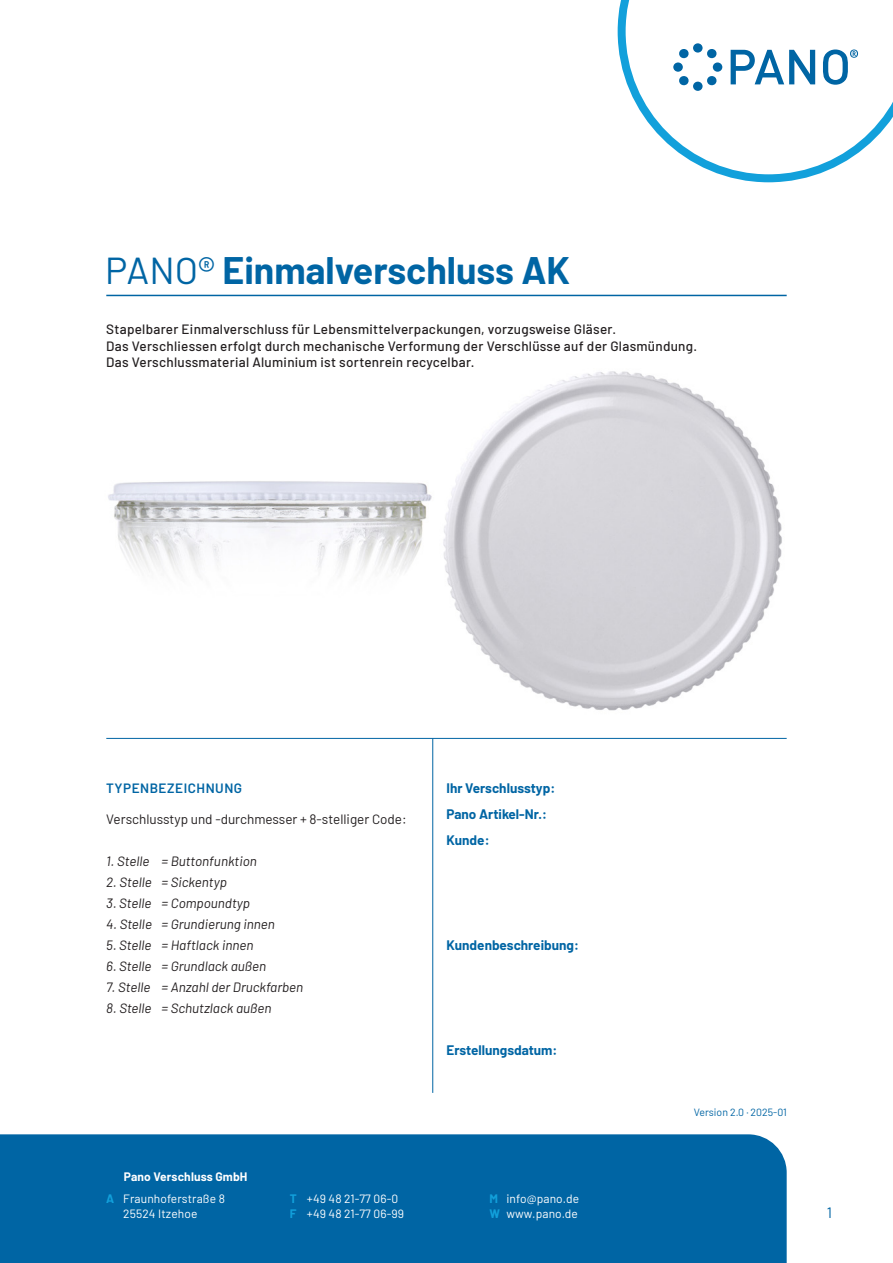
<style>
.page{position:relative;width:893px;height:1263px;background:#fff}
.page>*{position:absolute;margin:0;border:0;box-sizing:border-box;transform-origin:0 0}
.t1{font:700 37.5px "Barlow";color:#0065a4}
.t2{font:15px "Barlow";color:#0065a4}
.t3{font:500 13.5px/16.5px "Barlow";letter-spacing:.02em;color:#231f20}
.t4{font:italic 13.5px "Barlow";color:#231f20}
.t5{font:700 13.5px/26.2px "Barlow";color:#0065a4}
.t6{font:13.5px "Barlow";color:#231f20}
.t7{font:600 13.5px "Barlow";letter-spacing:.04em;color:#0065a4}
.t8{font:12px/15px "Barlow";letter-spacing:.01em;color:#fff}
.t9{font:700 12px "Barlow";letter-spacing:.01em;color:#fff}
.t10{font:10.5px "Barlow";color:#0065a4}
.s1{font-weight:400}
.s2{font-weight:700;color:#12a0db}
</style>
<div class="page">
<div style="left:0;top:1134px;width:787px;height:129px;background:#0065a4"></div>
<svg style="left:618px;top:0;width:275px;height:182px"></svg>
<div style="left:673px;top:40px;width:185px;height:55px;background:#fff"></div>
<div style="left:693px;top:43px;width:10px;height:10px;background:#0065a4;border-radius:50%"></div>
<div style="left:693px;top:82px;width:10px;height:9px;background:#0065a4;border-radius:50%"></div>
<svg style="left:673px;top:62px;width:10px;height:10px"></svg>
<div style="left:713px;top:62px;width:9px;height:10px;background:#0065a4;border-radius:50%"></div>
<svg style="left:679px;top:49px;width:10px;height:10px"></svg>
<svg style="left:707px;top:76px;width:10px;height:10px"></svg>
<svg style="left:679px;top:76px;width:10px;height:10px"></svg>
<svg style="left:707px;top:49px;width:10px;height:10px"></svg>
<svg style="left:731px;top:50px;width:127px;height:35px"></svg>
<img style="left:108px;top:371px;width:674px;height:340px">
<hr style="left:106px;top:295px;width:681px;height:1px;background:#0065a4">
<hr style="left:106px;top:738px;width:681px;height:1px;background:#0065a4">
<hr style="left:432px;top:738px;width:1px;height:355px;background:#0065a4">
<h1 class="t1" style="left:105px;top:243px;width:466px"><span class="s1">PANO®</span> Einmalverschluss AK</h1>
<p class="t3" style="left:106px;top:320px;width:592px">Stapelbarer Einmalverschluss für Lebensmittelverpackungen, vorzugsweise Gläser.<br>Das Verschliessen erfolgt durch mechanische Verformung der Verschlüsse auf der Glasmündung.<br>Das Verschlussmaterial Aluminium ist sortenrein recycelbar.</p>
<p class="t7" style="left:106px;top:778px;width:137px">TYPENBEZEICHNUNG</p>
<p class="t6" style="left:106px;top:809px;width:302px">Verschlusstyp und -durchmesser + 8-stelliger Code:</p>
<p class="t4" style="left:106px;top:851px;width:152px">1. Stelle = Buttonfunktion</p>
<p class="t4" style="left:106px;top:872px;width:122px">2. Stelle = Sickentyp</p>
<p class="t4" style="left:106px;top:893px;width:145px">3. Stelle = Compoundtyp</p>
<p class="t4" style="left:106px;top:914px;width:170px">4. Stelle = Grundierung innen</p>
<p class="t4" style="left:106px;top:935px;width:149px">5. Stelle = Haftlack innen</p>
<p class="t4" style="left:106px;top:956px;width:161px">6. Stelle = Grundlack außen</p>
<p class="t4" style="left:106px;top:977px;width:198px">7. Stelle = Anzahl der Druckfarben</p>
<p class="t4" style="left:106px;top:998px;width:167px">8. Stelle = Schutzlack außen</p>
<p class="t5" style="left:446px;top:773px;width:110px">Ihr Verschlusstyp:<br>Pano Artikel-Nr.:<br>Kunde:</p>
<p class="t5" style="left:446px;top:931px;width:134px">Kundenbeschreibung:</p>
<p class="t5" style="left:446px;top:1036px;width:112px">Erstellungsdatum:</p>
<p class="t9" style="left:124px;top:1168px;width:125px">Pano Verschluss GmbH</p>
<p class="t8" style="left:123px;top:1190px;width:103px;text-indent:-17px"><span class="s2">A</span> Fraunhoferstraße 8<br>25524 Itzehoe</p>
<p class="t8" style="left:290px;top:1190px;width:116px"><span class="s2">T</span> +49 48 21-77 06-0<br><span class="s2">F</span> +49 48 21-77 06-99</p>
<p class="t8" style="left:489px;top:1190px;width:91px"><span class="s2">M</span> info@pano.de<br><span class="s2">W</span> www.pano.de</p>
<p class="t10" style="left:694px;top:1105px;width:94px">Version 2.0 · 2025-01</p>
<p class="t2" style="left:827px;top:1202px;width:7px">1</p>
</div>
